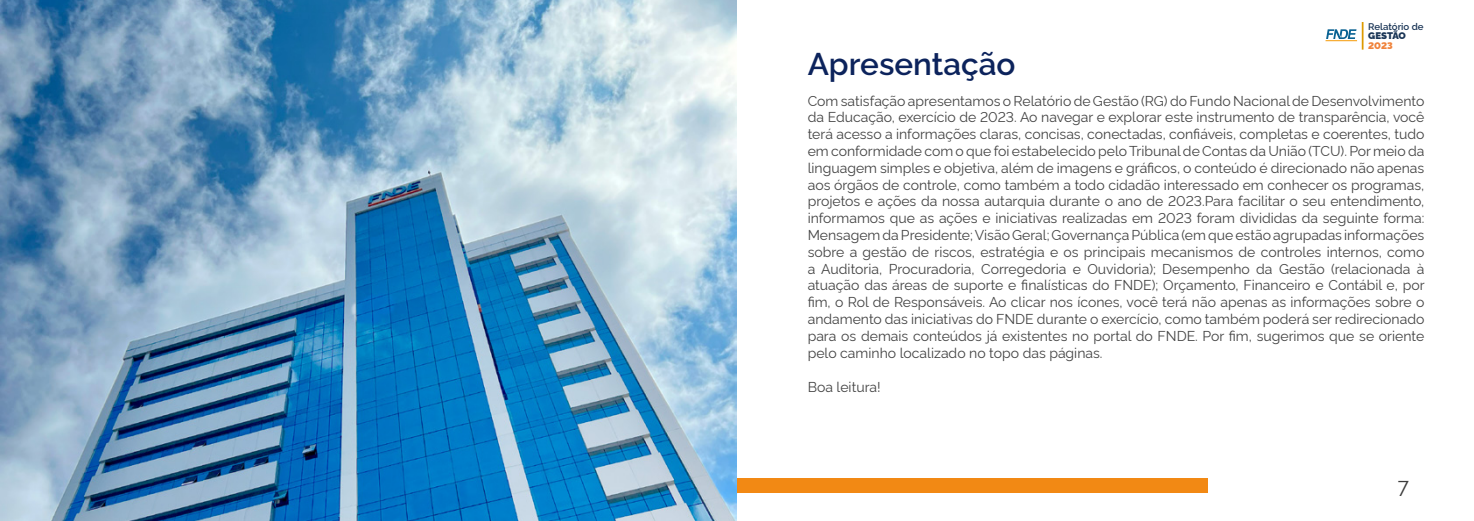
<style>
.page{position:relative;width:1474px;height:521px;background:#fff}
.page>*{position:absolute;margin:0;border:0;box-sizing:border-box;transform-origin:0 0}
.t1{font:600 31.5px "Rawline";color:#0c235c}
.t2{font:21px "Rawline";color:#3c3c3c}
.t3{font:14px/16.8px "Rawline";color:#434343;text-align:justify}
.t4{font:600 9.62px "Rawline";color:#1a3556}
.t5{font:900 9.62px "Rawline";color:#1a3556}
.t6{font:900 9.62px "Rawline";color:#f0833b}
</style>
<div class="page">
<div style="left:737px;top:479px;width:470px;height:14px;background:#f28914"></div>
<svg style="left:1325px;top:29px;width:31px;height:12px"></svg>
<hr style="left:1361px;top:22px;width:2px;height:28px;background:#dd9a00">
<img style="left:0;top:0;width:737px;height:521px">
<p class="t4" style="left:1368px;top:19px;width:57px">Relatório de</p>
<p class="t5" style="left:1368px;top:29px;width:39px">GESTÃO</p>
<p class="t6" style="left:1368px;top:38px;width:26px">2023</p>
<h1 class="t1" style="left:807px;top:39px;width:209px">Apresentação</h1>
<p class="t3" style="left:807px;top:91px;width:618px">Com satisfação apresentamos o Relatório de Gestão (RG) do Fundo Nacional de Desenvolvimento da Educação, exercício de 2023. Ao navegar e explorar este instrumento de transparência, você terá acesso a informações claras, concisas, conectadas, confiáveis, completas e coerentes, tudo em conformidade com o que foi estabelecido pelo Tribunal de Contas da União (TCU). Por meio da linguagem simples e objetiva, além de imagens e gráficos, o conteúdo é direcionado não apenas aos órgãos de controle, como também a todo cidadão interessado em conhecer os programas, projetos e ações da nossa autarquia durante o ano de 2023.Para facilitar o seu entendimento, informamos que as ações e iniciativas realizadas em 2023 foram divididas da seguinte forma:<br>Mensagem da Presidente; Visão Geral; Governança Pública (em que estão agrupadas informações sobre a gestão de riscos, estratégia e os principais mecanismos de controles internos, como a Auditoria, Procuradoria, Corregedoria e Ouvidoria); Desempenho da Gestão (relacionada à atuação das áreas de suporte e finalísticas do FNDE); Orçamento, Financeiro e Contábil e, por fim, o Rol de Responsáveis. Ao clicar nos ícones, você terá não apenas as informações sobre o andamento das iniciativas do FNDE durante o exercício, como também poderá ser redirecionado para os demais conteúdos já existentes no portal do FNDE. Por fim, sugerimos que se oriente pelo caminho localizado no topo das páginas.</p>
<p class="t3" style="left:807px;top:377px;width:74px">Boa leitura!</p>
<h2 class="t2" style="left:1397px;top:472px;width:12px">7</h2>
</div>
